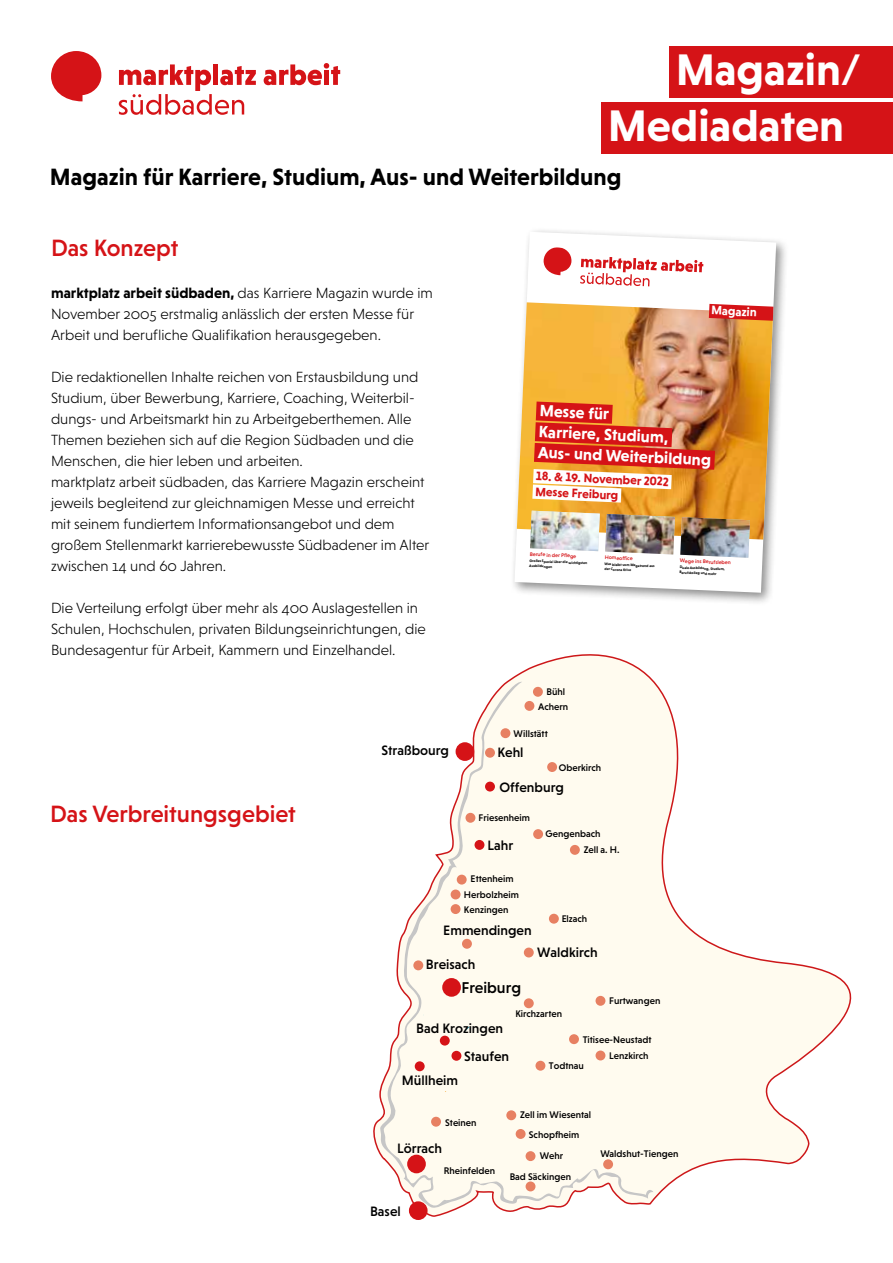
<style>
.page{position:relative;width:893px;height:1263px;background:#fff}
.page>*{position:absolute;margin:0;border:0;box-sizing:border-box;transform-origin:0 0}
.t1{font:700 45px "Niveau Grotesk";color:#fff}
.t2{font:700 24px "Niveau Grotesk";color:#000}
.t3{font:500 24px "Niveau Grotesk";color:#d51317}
.t4{font:700 16.5px/20.4px "Niveau Grotesk";color:#fff}
.t5{font:500 15.9px "Niveau Grotesk";color:#000}
.t6{font:300 15px/21px "Niveau Grotesk";color:#000}
.t7{font:500 13.8px "Niveau Grotesk";color:#000}
.t8{font:700 12.45px/15.3px "Niveau Grotesk";color:#d51317}
.t9{font:700 12.45px "Niveau Grotesk";color:#fff}
.t10{font:500 9.75px/14.9px "Niveau Grotesk";color:#000}
.t11{font:500 5.4px "Niveau Grotesk";color:#d51317}
.t12{font:700 3.75px/4.9px "Niveau Grotesk";color:#000}
.s1{font-weight:700}
</style>
<div class="page">
<div style="left:670px;top:47px;width:223px;height:51px;background:#d51317"></div>
<svg style="left:373px;top:654px;width:479px;height:564px"></svg>
<svg style="left:377px;top:679px;width:276px;height:531px;fill:#fffbef"></svg>
<div style="left:407px;top:1155px;width:19px;height:18px;background:#d51317;border-radius:50%"></div>
<div style="left:409px;top:1201px;width:19px;height:19px;background:#d51317;border-radius:50%"></div>
<div style="left:456px;top:742px;width:18px;height:19px;background:#d51317;border-radius:50%"></div>
<div style="left:485px;top:782px;width:10px;height:9px;background:#d51317;border-radius:50%"></div>
<div style="left:475px;top:840px;width:9px;height:10px;background:#d51317;border-radius:50%"></div>
<svg style="left:464px;top:1027px;width:9px;height:5px"></svg>
<svg style="left:424px;top:1087px;width:4px;height:3px"></svg>
<div style="left:440px;top:1036px;width:10px;height:9px;background:#d51317;border-radius:50%"></div>
<div style="left:451px;top:1051px;width:10px;height:10px;background:#d51317;border-radius:50%"></div>
<div style="left:415px;top:1061px;width:10px;height:10px;background:#d51317;border-radius:50%"></div>
<div style="left:442px;top:978px;width:19px;height:19px;background:#d51317;border-radius:50%"></div>
<div style="left:524px;top:947px;width:10px;height:10px;background:#e78062;border-radius:50%"></div>
<div style="left:524px;top:998px;width:10px;height:10px;background:#e78062;border-radius:50%"></div>
<div style="left:603px;top:1159px;width:10px;height:10px;background:#e78062;border-radius:50%"></div>
<div style="left:526px;top:1181px;width:9px;height:10px;background:#e78062;border-radius:50%"></div>
<div style="left:526px;top:1151px;width:9px;height:10px;background:#e78062;border-radius:50%"></div>
<div style="left:516px;top:1129px;width:10px;height:10px;background:#e78062;border-radius:50%"></div>
<div style="left:506px;top:1110px;width:10px;height:10px;background:#e78062;border-radius:50%"></div>
<div style="left:535px;top:1061px;width:10px;height:10px;background:#e78062;border-radius:50%"></div>
<div style="left:431px;top:1117px;width:10px;height:10px;background:#e78062;border-radius:50%"></div>
<div style="left:549px;top:914px;width:10px;height:10px;background:#e78062;border-radius:50%"></div>
<div style="left:570px;top:845px;width:10px;height:10px;background:#e78062;border-radius:50%"></div>
<div style="left:533px;top:829px;width:10px;height:10px;background:#e78062;border-radius:50%"></div>
<div style="left:547px;top:762px;width:10px;height:10px;background:#e78062;border-radius:50%"></div>
<div style="left:500px;top:728px;width:10px;height:10px;background:#e78062;border-radius:50%"></div>
<div style="left:457px;top:875px;width:10px;height:9px;background:#e78062;border-radius:50%"></div>
<div style="left:465px;top:813px;width:10px;height:10px;background:#e78062;border-radius:50%"></div>
<div style="left:451px;top:889px;width:10px;height:10px;background:#e78062;border-radius:50%"></div>
<div style="left:451px;top:904px;width:10px;height:10px;background:#e78062;border-radius:50%"></div>
<div style="left:569px;top:1034px;width:10px;height:10px;background:#e78062;border-radius:50%"></div>
<div style="left:595px;top:996px;width:10px;height:10px;background:#e78062;border-radius:50%"></div>
<div style="left:524px;top:701px;width:10px;height:10px;background:#e78062;border-radius:50%"></div>
<div style="left:533px;top:687px;width:10px;height:10px;background:#e78062;border-radius:50%"></div>
<div style="left:595px;top:1050px;width:10px;height:10px;background:#e78062;border-radius:50%"></div>
<div style="left:485px;top:748px;width:10px;height:10px;background:#e78062;border-radius:50%"></div>
<div style="left:462px;top:939px;width:10px;height:10px;background:#e78062;border-radius:50%"></div>
<div style="left:413px;top:960px;width:10px;height:10px;background:#e78062;border-radius:50%"></div>
<div style="left:510px;top:227px;width:279px;height:379px;background:#000;opacity:.45"></div>
<svg style="left:514px;top:232px;width:262px;height:361px"></svg>
<img style="left:517px;top:302px;width:256px;height:238px">
<svg style="left:580px;top:257px;width:123px;height:29px"></svg>
<svg style="left:543px;top:247px;width:29px;height:28px"></svg>
<img style="left:530px;top:511px;width:220px;height:47px">
<img style="left:680px;top:517px;width:70px;height:41px">
<img style="left:532px;top:401px;width:183px;height:102px">
<svg style="left:709px;top:304px;width:64px;height:17px"></svg>
<svg style="left:264px;top:63px;width:76px;height:22px"></svg>
<svg style="left:119px;top:64px;width:137px;height:51px"></svg>
<svg style="left:51px;top:51px;width:50px;height:50px"></svg>
<div style="left:601px;top:102px;width:292px;height:51px;background:#d51317"></div>
<h1 class="t1" style="left:676px;top:44px;width:187px">Magazin/</h1>
<h1 class="t1" style="left:608px;top:100px;width:238px">Mediadaten</h1>
<h2 class="t2" style="left:50px;top:163px;width:573px">Magazin für Karriere, Studium, Aus- und Weiterbildung</h2>
<h2 class="t3" style="left:51px;top:234px;width:129px">Das Konzept</h2>
<p class="t6" style="left:51px;top:282px;width:383px"><span class="s1">marktplatz arbeit südbaden,</span> das Karriere Magazin wurde im<br>November 2005 erstmalig anlässlich der ersten Messe für<br>Arbeit und berufliche Qualifikation herausgegeben.</p>
<p class="t6" style="left:51px;top:366px;width:380px">Die redaktionellen Inhalte reichen von Erstausbildung und Studium, über Bewerbung, Karriere, Coaching, Weiterbil&shy;dungs- und Arbeitsmarkt hin zu Arbeitgeberthemen. Alle Themen beziehen sich auf die Region Südbaden und die Menschen, die hier leben und arbeiten.<br>marktplatz arbeit südbaden, das Karriere Magazin erscheint jeweils begleitend zur gleichnamigen Messe und erreicht mit seinem fundiertem Informationsangebot und dem großem Stellenmarkt karrierebewusste Südbadener im Alter zwischen 14 und 60 Jahren.</p>
<p class="t6" style="left:51px;top:597px;width:376px">Die Verteilung erfolgt über mehr als 400 Auslagestellen in<br>Schulen, Hochschulen, privaten Bildungseinrichtungen, die<br>Bundesagentur für Arbeit, Kammern und Einzelhandel.</p>
<h2 class="t3" style="left:50px;top:800px;width:247px">Das Verbreitungsgebiet</h2>
<p class="t7" style="left:381px;top:743px;width:69px">Straßbourg</p>
<p class="t9" style="left:711px;top:303px;width:47px;rotate:2deg">Magazin</p>
<p class="t4" style="left:540px;top:400px;width:175px;rotate:3deg">Messe für<br>Karriere, Studium,<br>Aus- und Weiterbildung</p>
<p class="t8" style="left:536px;top:469px;width:135px;rotate:2deg">18. &amp; 19. November 2022<br>Messe Freiburg</p>
<p class="t11" style="left:530px;top:551px;width:48px;rotate:2deg">Berufe in der Pfl ege</p>
<p class="t12" style="left:530px;top:558px;width:59px;rotate:2deg">Großes Special über die wichtigsten<br>Ausbildungen</p>
<p class="t11" style="left:605px;top:554px;width:29px;rotate:2deg">Homeoffi ce</p>
<p class="t12" style="left:605px;top:562px;width:52px;rotate:2deg">Was bleibt vom Megatrend aus der Corona Krise</p>
<p class="t11" style="left:680px;top:558px;width:52px;rotate:2deg">Wege ins Berufsleben</p>
<p class="t12" style="left:680px;top:565px;width:47px;rotate:2deg">Duale Ausbildung, Studium,<br>Berufskolleg und mehr</p>
<p class="t10" style="left:547px;top:685px;width:20px">Bühl</p>
<p class="t10" style="left:538px;top:699px;width:32px">Achern</p>
<p class="t10" style="left:514px;top:726px;width:36px">Willstätt</p>
<p class="t7" style="left:497px;top:744px;width:28px">Kehl</p>
<p class="t7" style="left:499px;top:779px;width:66px">Offenburg</p>
<p class="t10" style="left:559px;top:760px;width:44px">Oberkirch</p>
<p class="t10" style="left:478px;top:810px;width:53px">Friesenheim</p>
<p class="t7" style="left:487px;top:837px;width:27px">Lahr</p>
<p class="t10" style="left:584px;top:826px;width:37px;line-height:16px;text-indent:-38px">Gengenbach<br>Zell a. H.</p>
<p class="t10" style="left:471px;top:871px;width:45px">Ettenheim</p>
<p class="t10" style="left:464px;top:887px;width:57px">Herbolzheim<br>Kenzingen</p>
<p class="t10" style="left:562px;top:911px;width:27px">Elzach</p>
<p class="t7" style="left:443px;top:922px;width:90px">Emmendingen</p>
<p class="t7" style="left:426px;top:956px;width:51px">Breisach</p>
<p class="t7" style="left:537px;top:945px;width:62px">Waldkirch</p>
<p class="t5" style="left:461px;top:979px;width:61px">Freiburg</p>
<p class="t10" style="left:515px;top:1006px;width:48px">Kirchzarten</p>
<p class="t10" style="left:609px;top:994px;width:53px">Furtwangen</p>
<p class="t7" style="left:416px;top:1021px;width:88px">Bad Krozingen</p>
<p class="t7" style="left:402px;top:1073px;width:58px">Müllheim</p>
<p class="t10" style="left:583px;top:1032px;width:70px">Titisee-Neustadt</p>
<p class="t7" style="left:464px;top:1048px;width:47px">Staufen</p>
<p class="t10" style="left:609px;top:1048px;width:41px">Lenzkirch</p>
<p class="t10" style="left:549px;top:1058px;width:37px">Todtnau</p>
<p class="t10" style="left:445px;top:1115px;width:33px">Steinen</p>
<p class="t7" style="left:397px;top:1140px;width:46px">Lörrach</p>
<p class="t7" style="left:370px;top:1204px;width:32px">Basel</p>
<p class="t10" style="left:444px;top:1163px;width:53px">Rheinfelden</p>
<p class="t10" style="left:520px;top:1107px;width:73px">Zell im Wiesental</p>
<p class="t10" style="left:529px;top:1127px;width:52px">Schopfheim</p>
<p class="t10" style="left:540px;top:1148px;width:25px">Wehr</p>
<p class="t10" style="left:510px;top:1169px;width:63px">Bad Säckingen</p>
<p class="t10" style="left:600px;top:1146px;width:79px">Waldshut-Tiengen</p>
</div>
